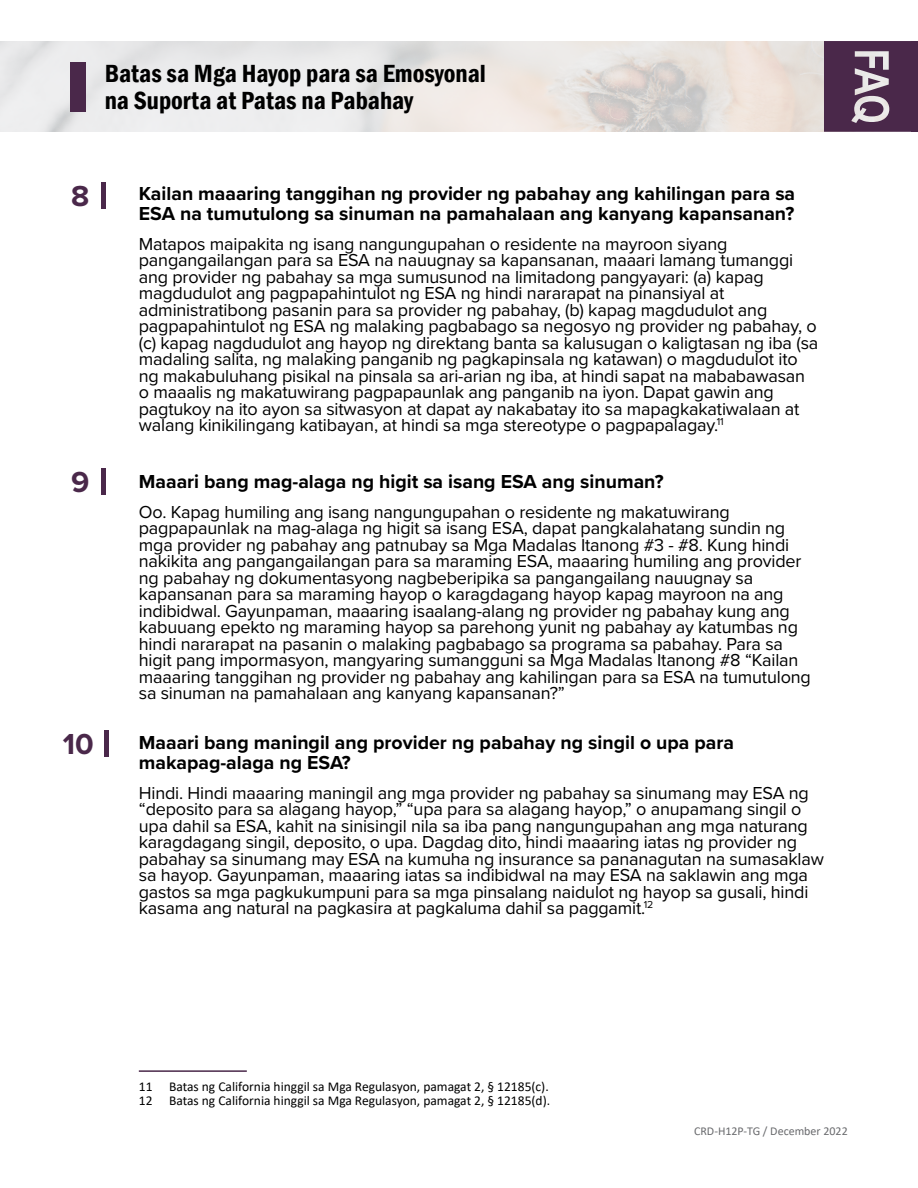
<style>
.page{position:relative;width:918px;height:1188px;background:#fff}
.page>*{position:absolute;margin:0;border:0;box-sizing:border-box;transform-origin:0 0}
.t1{font:700 30px "Proxima Nova";color:#4a284a}
.t2{font:600 condensed 25.5px/27px "Franklin Gothic";color:#000}
.t3{font:700 19.5px/19.5px "Proxima Nova";color:#000}
.t4{font:18px/16.5px "Proxima Nova";letter-spacing:-.01em;color:#000}
.t5{font:13.5px "Calibri";color:#000}
.t6{font:12px "Calibri";color:#696a6d}
.t7{font:10.5px "Proxima Nova";color:#000}
.s1{font-size:18px}
</style>
<div class="page">
<svg style="left:824px;top:41px;width:94px;height:91px;background:#614461"></svg>
<hr style="left:105px;top:730px;width:4px;height:26px;background:#4a284a">
<hr style="left:139px;top:1070px;width:108px;height:2px;background:#4a284a">
<div style="left:101px;top:182px;width:5px;height:26px;background:#4a284a"></div>
<div style="left:101px;top:469px;width:5px;height:26px;background:#4a284a"></div>
<div style="left:70px;top:62px;width:16px;height:50px;background:#4a284a"></div>
<h2 class="t2" style="left:105px;top:60px;width:383px">Batas sa Mga Hayop para sa Emosyonal na Suporta at Patas na Pabahay</h2>
<h1 class="t1" style="left:71px;top:174px;width:20px">8</h1>
<h1 class="t1" style="left:71px;top:460px;width:20px">9</h1>
<h1 class="t1" style="left:63px;top:721px;width:32px">10</h1>
<p class="t3" style="left:139px;top:183px;width:658px">Kailan maaaring tanggihan ng provider ng pabahay ang kahilingan para sa<br>ESA na tumutulong sa sinuman na pamahalaan ang kanyang kapansanan?</p>
<p class="t4" style="left:139px;top:235px;width:681px">Matapos maipakita ng isang nangungupahan o residente na mayroon siyang pangangailangan para sa ESA na nauugnay sa kapansanan, maaari lamang tumanggi ang provider ng pabahay sa mga sumusunod na limitadong pangyayari a(: ) kapag magdudulot ang pagpapahintulot ng ESA ng hindi nararapat na pinansiyal at administratibong pasanin para sa provider ng pabahay b(, ) kapag magdudulot ang pagpapahintulot ng ESA ng malaking pagbabago sa negosyo ng provider ng pabahay o, c( ) kapag nagdudulot ang hayop ng direktang banta sa kalusugan o kaligtasan ng iba (sa madaling salita, ng malaking panganib ng pagkapinsala ng katawan o) magdudulot ito ng makabuluhang pisikal na pinsala sa ari-arian ng iba, at hindi sapat na mababawasan o maaalis ng makatuwirang pagpapaunlak ang panganib na iyon. Dapat gawin ang pagtukoy na ito ayon sa sitwasyon at dapat ay nakabatay ito sa mapagkakatiwalaan at</p>
<p class="t7" style="left:714px;top:414px;width:11px"><span class="s1">.</span>11</p>
<p class="t4" style="left:139px;top:416px;width:578px">walang kinikilingang katibayan, at hindi sa mga stereotype o pagpapalagay</p>
<p class="t3" style="left:139px;top:471px;width:526px">Maaari bang mag-alaga ng higit sa isang ESA ang sinuman?</p>
<p class="t4" style="left:139px;top:503px;width:674px">Oo. Kapag humiling ang isang nangungupahan o residente ng makatuwirang pagpapaunlak na mag-alaga ng higit sa isang ESA, dapat pangkalahatang sundin ng mga provider ng pabahay ang patnubay sa Mga Madalas Itanong #3 - #8. Kung hindi nakikita ang pangangailangan para sa maraming ESA, maaaring humiling ang provider ng pabahay ng dokumentasyong nagbeberipika sa pangangailang nauugnay sa kapansanan para sa maraming hayop o karagdagang hayop kapag mayroon na ang indibidwal. Gayunpaman, maaaring isaalang-alang ng provider ng pabahay kung ang kabuuang epekto ng maraming hayop sa parehong yunit ng pabahay ay katumbas ng hindi nararapat na pasanin o malaking pagbabago sa programa sa pabahay. Para sa higit pang impormasyon, mangyaring sumangguni sa Mga Madalas Itanong #8 “Kailan maaaring tanggihan ng provider ng pabahay ang kahilingan para sa ESA na tumutulong sa sinuman na pamahalaan ang kanyang kapansanan “?</p>
<p class="t3" style="left:139px;top:733px;width:597px">Maaari bang maningil ang provider ng pabahay ng singil o upa para makapag-alaga ng ESA?</p>
<p class="t4" style="left:139px;top:784px;width:687px">Hindi. Hindi maaaring maningil ang mga provider ng pabahay sa sinumang may ESA ng “deposito para sa alagang hayop,” “upa para sa alagang hayop” , o anupamang singil o upa dahil sa ESA, kahit na sinisingil nila sa iba pang nangungupahan ang mga naturang karagdagang singil, deposito o, upa. Dagdag dito, hindi maaaring iatas ng provider ng pabahay sa sinumang may ESA na kumuha ng insurance sa pananagutan na sumasaklaw sa hayop. Gayunpaman, maaaring iatas sa indibidwal na may ESA na saklawin ang mga gastos sa mga pagkukumpuni para sa mga pinsalang naidulot ng hayop sa gusali, hindi</p>
<p class="t7" style="left:641px;top:897px;width:14px"><span class="s1">.</span>12</p>
<p class="t4" style="left:139px;top:899px;width:504px">kasama ang natural na pagkasira at pagkaluma dahil sa paggamit</p>
<p class="t5" style="left:139px;top:1077px;width:15px">11</p>
<p class="t5" style="left:139px;top:1091px;width:15px">12</p>
<p class="t5" style="left:169px;top:1077px;width:381px">Batas ng California hinggil sa Mga Regulasyon, pamagat 2, § 12185 . (c(</p>
<p class="t5" style="left:169px;top:1091px;width:383px">Batas ng California hinggil sa Mga Regulasyon, pamagat 2, § 12185 . (d(</p>
<p class="t6" style="left:694px;top:1123px;width:155px">CRD H- 12 -P TG / December 2022</p>
</div>
